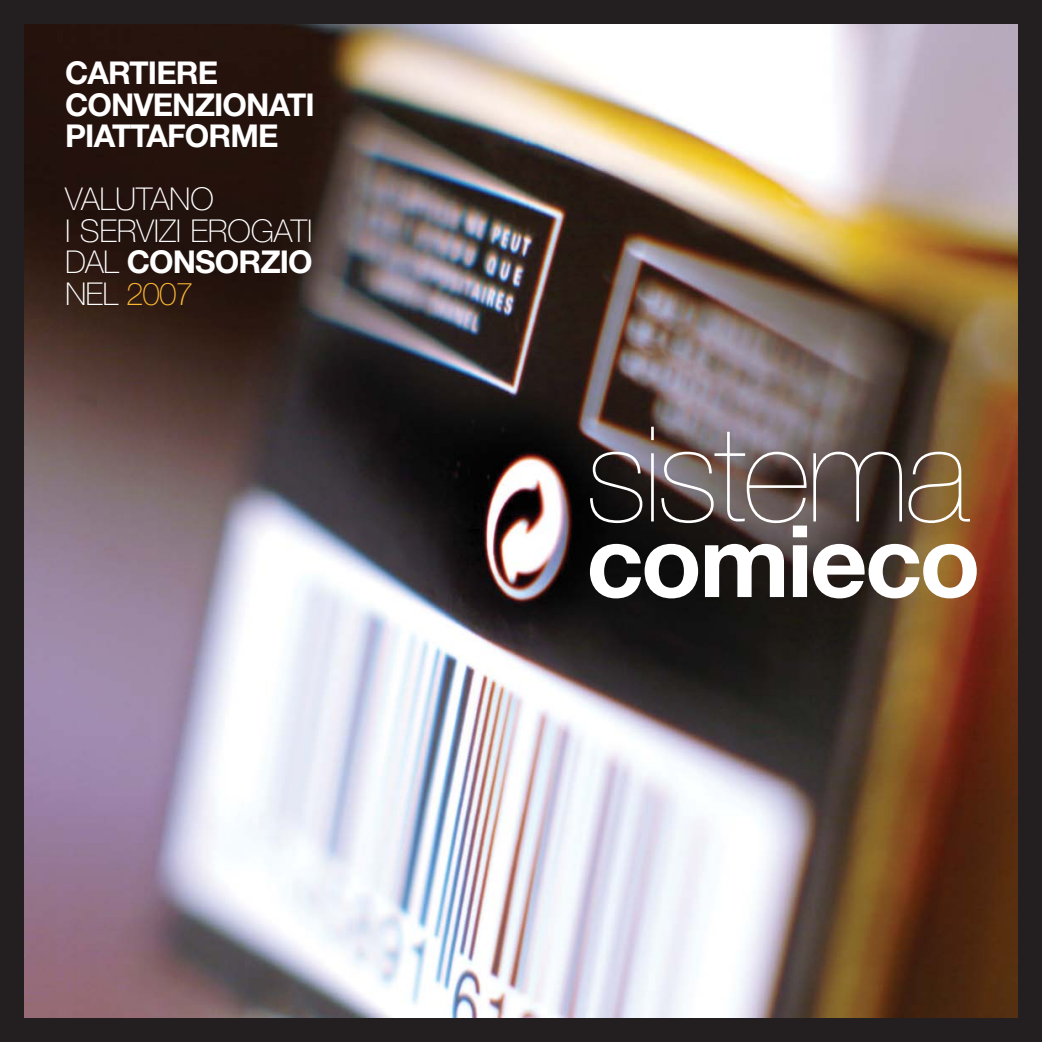
<style>
.page{position:relative;width:1042px;height:1042px;background:#231f20}
.page>*{position:absolute;margin:0;border:0;box-sizing:border-box;transform-origin:0 0}
.t1{font:200 132.65px "Helvetica Neue";letter-spacing:-.03em;color:#fff}
.t2{font:700 100.1px "Helvetica Neue";letter-spacing:-.03em;color:#fff}
.t3{font:100 31.5px/31.5px "Helvetica Neue";letter-spacing:-.005em;color:#fff}
.t4{font:700 31.5px/31.5px "Helvetica Neue";letter-spacing:-.03em;color:#fff}
.s1{font-weight:700}
.s2{color:#fdb932}
</style>
<div class="page">
<img style="left:24px;top:24px;width:993px;height:993px">
<p class="t4" style="left:65px;top:60px;width:251px">CARTIERE<br>CONVENZIONATI<br>PIATTAFORME</p>
<p class="t3" style="left:65px;top:186px;width:249px">VALUTANO<br>I SERVIZI EROGATI<br>DAL <span class="s1">CONSORZIO<br></span>NEL <span class="s2">2007</span></p>
<h1 class="t1" style="left:586px;top:427px;width:385px">sistema</h1>
<h2 class="t2" style="left:586px;top:525px;width:396px">comieco</h2>
</div>
